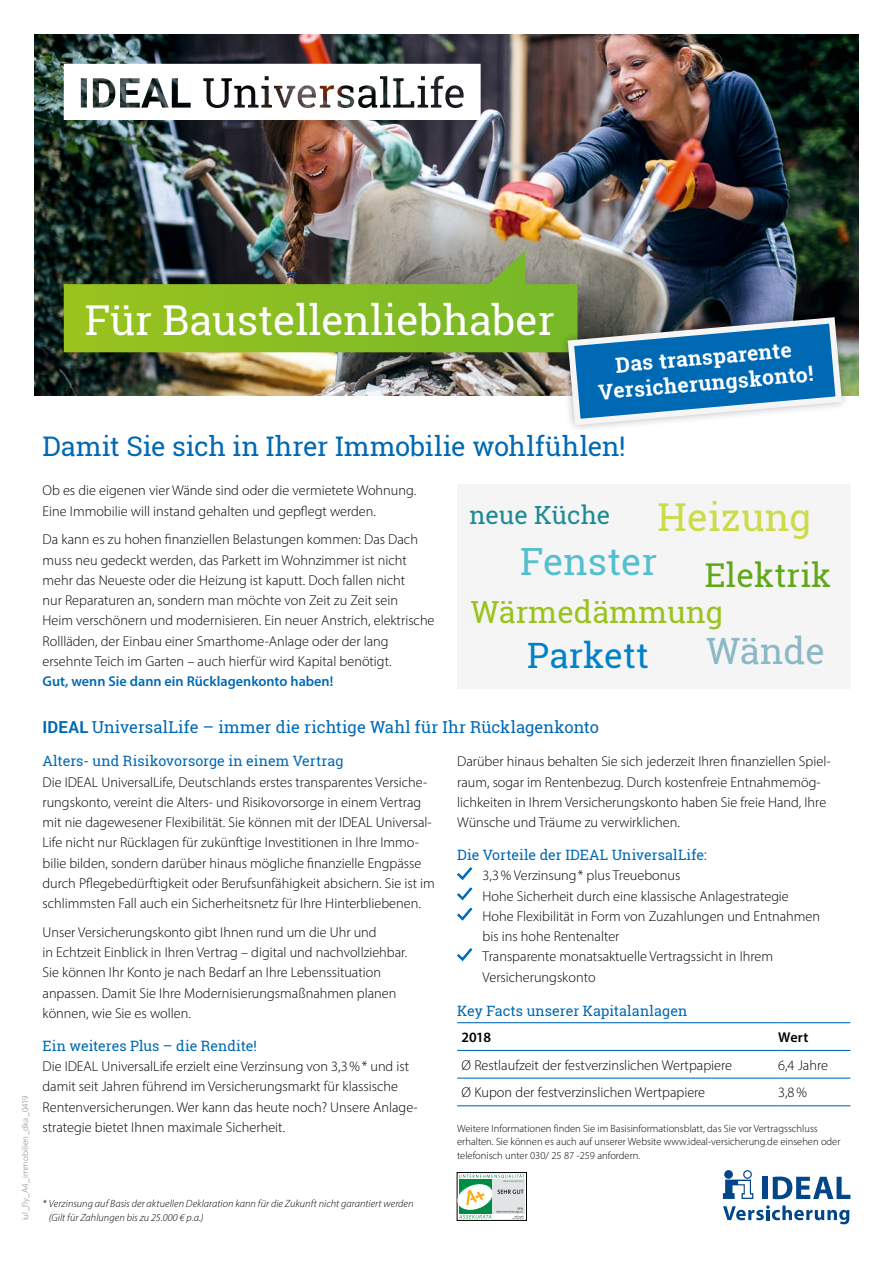
<style>
.page{position:relative;width:893px;height:1263px;background:#fff}
.page>*{position:absolute;margin:0;border:0;box-sizing:border-box;transform-origin:0 0}
.t1{font:41.25px "Roboto Slab";color:#fff}
.t2{font:38.4px "Roboto Slab";letter-spacing:.005em;color:#ccdb4a}
.t3{font:37.5px "Roboto Slab";letter-spacing:.005em;color:#54bfcf}
.t4{font:36.3px "Roboto Slab";color:#8bb8c5}
.t5{font:34.95px "Roboto Slab";color:#0082c8}
.t6{font:32.85px "Roboto Slab";letter-spacing:.005em;color:#60a818}
.t7{font:30.45px "Roboto Slab";letter-spacing:.005em;color:#9bc31e}
.t8{font:27px "Roboto Slab";letter-spacing:-.01em;color:#0069b4}
.t9{font:25.05px "Roboto Slab";letter-spacing:.005em;color:#1c8a94}
.t10{font:700 21px/25.5px "Roboto Slab";color:#fff;text-align:center}
.t11{font:16.5px "Roboto Slab";letter-spacing:.005em;color:#0069b4}
.t12{font:300 14.25px/20.2px "Myriad Pro";color:#000}
.t13{font:14.25px "Roboto Slab";color:#0069b4}
.t14{font:600 14.25px "Myriad Pro";color:#0069b4}
.t15{font:600 14.25px "Myriad Pro";letter-spacing:-.005em;color:#000}
.t16{font:300 10.5px/13.5px "Myriad Pro";color:#000}
.t17{font:italic 300 10.5px/13.5px "Myriad Pro";letter-spacing:.005em;color:#000}
.t18{font:300 9px "Myriad Pro";letter-spacing:.015em;color:#808080}
.s1{font-family:"Roboto";font-weight:700}
</style>
<div class="page">
<svg style="left:723px;top:1170px;width:30px;height:29px"></svg>
<div style="left:762px;top:1177px;width:5px;height:22px;background:#004689"></div>
<svg style="left:773px;top:1176px;width:77px;height:23px"></svg>
<svg style="left:723px;top:1205px;width:126px;height:19px"></svg>
<img style="left:34px;top:34px;width:825px;height:361px">
<svg style="left:64px;top:64px;width:417px;height:56px"></svg>
<svg style="left:457px;top:867px;width:15px;height:13px"></svg>
<svg style="left:457px;top:887px;width:15px;height:13px"></svg>
<svg style="left:457px;top:907px;width:15px;height:14px"></svg>
<svg style="left:457px;top:948px;width:15px;height:13px"></svg>
<hr style="left:457px;top:1022px;width:321px;height:1px;background:#0069b4">
<hr style="left:778px;top:1022px;width:72px;height:1px;background:#0069b4">
<hr style="left:457px;top:1050px;width:321px;height:1px;background:#0069b4">
<hr style="left:778px;top:1050px;width:72px;height:1px;background:#0069b4">
<hr style="left:457px;top:1077px;width:321px;height:2px;background:#0069b4">
<hr style="left:778px;top:1077px;width:72px;height:2px;background:#0069b4">
<hr style="left:457px;top:1105px;width:321px;height:1px;background:#0069b4">
<hr style="left:778px;top:1105px;width:72px;height:1px;background:#0069b4">
<div style="left:457px;top:485px;width:393px;height:204px;background:#f5f5f5"></div>
<svg style="left:64px;top:251px;width:513px;height:101px;background:#789d33"></svg>
<div style="left:559px;top:309px;width:291px;height:125px;background:#000;opacity:.3"></div>
<svg style="left:564px;top:314px;width:281px;height:114px"></svg>
<div style="left:457px;top:1172px;width:70px;height:48px;border:1px solid #000"></div>
<div style="left:492px;top:1179px;width:33px;height:34px;background:#e2e3e4"></div>
<svg style="left:456px;top:1174px;width:68px;height:45px"></svg>
<h1 class="t1" style="left:85px;top:292px;width:471px">Für Baustellenliebhaber</h1>
<h3 class="t10" style="left:595px;top:354px;width:217px;rotate:-5deg">Das transparente<br>Versicherungskonto!</h3>
<p class="t18" style="left:20px;top:1220px;width:126px;rotate:-90deg">iul_fly_A4_immobilien_dka_0419</p>
<h3 class="t8" style="left:43px;top:427px;width:584px">Damit Sie sich in Ihrer Immobilie wohlfühlen!</h3>
<p class="t12" style="left:43px;top:480px;width:375px">Ob es die eigenen vier Wände sind oder die vermietete Wohnung.<br>Eine Immobilie will instand gehalten und gepflegt werden.</p>
<p class="t12" style="left:43px;top:529px;width:394px">Da kann es zu hohen finanziellen Belastungen kommen: Das Dach muss neu gedeckt werden, das Parkett im Wohnzimmer ist nicht mehr das Neueste oder die Heizung ist kaputt. Doch fallen nicht<br>nur Reparaturen an, sondern man möchte von Zeit zu Zeit sein<br>Heim verschönern und modernisieren. Ein neuer Anstrich, elektrische Rollläden, der Einbau einer Smarthome-Anlage oder der lang ersehnte Teich im Garten – auch hierfür wird Kapital benötigt.</p>
<p class="t14" style="left:43px;top:672px;width:292px">Gut, wenn Sie dann ein Rücklagenkonto haben!</p>
<p class="t11" style="left:43px;top:716px;width:558px"><span class="s1">IDEAL</span> UniversalLife – immer die richtige Wahl für Ihr Rücklagenkonto</p>
<p class="t13" style="left:43px;top:751px;width:303px">Alters- und Risikovorsorge in einem Vertrag</p>
<p class="t12" style="left:43px;top:771px;width:394px">Die IDEAL UniversalLife, Deutschlands erstes transparentes Versiche&shy;rungskonto, vereint die Alters- und Risikovorsorge in einem Vertrag mit nie dagewesener Flexibilität. Sie können mit der IDEAL Universal-Life nicht nur Rücklagen für zukünftige Investitionen in Ihre Immo&shy;bilie bilden, sondern darüber hinaus mögliche finanzielle Engpässe durch Pflegebedürftigkeit oder Berufsunfähigkeit absichern. Sie ist im schlimmsten Fall auch ein Sicherheitsnetz für Ihre Hinterbliebenen.</p>
<p class="t12" style="left:43px;top:922px;width:366px">Unser Versicherungskonto gibt Ihnen rund um die Uhr und<br>in Echtzeit Einblick in Ihren Vertrag – digital und nachvollziehbar.<br>Sie können Ihr Konto je nach Bedarf an Ihre Lebenssituation anpassen. Damit Sie Ihre Modernisierungsmaßnahmen planen können, wie Sie es wollen.</p>
<p class="t13" style="left:43px;top:1036px;width:216px">Ein weiteres Plus – die Rendite!</p>
<p class="t12" style="left:43px;top:1056px;width:377px">Die IDEAL UniversalLife erzielt eine Verzinsung von 3,3%* und ist damit seit Jahren führend im Versicherungsmarkt für klassische Rentenversicherungen. Wer kann das heute noch? Unsere Anlage&shy;strategie bietet Ihnen maximale Sicherheit.</p>
<h2 class="t2" style="left:657px;top:491px;width:155px">Heizung</h2>
<h3 class="t9" style="left:469px;top:498px;width:143px">neue Küche</h3>
<h3 class="t3" style="left:520px;top:536px;width:139px">Fenster</h3>
<h3 class="t6" style="left:705px;top:553px;width:128px">Elektrik</h3>
<h3 class="t7" style="left:471px;top:591px;width:254px">Wärmedämmung</h3>
<h3 class="t4" style="left:707px;top:626px;width:120px">Wände</h3>
<h3 class="t5" style="left:527px;top:631px;width:123px">Parkett</h3>
<p class="t12" style="left:457px;top:751px;width:375px">Darüber hinaus behalten Sie sich jederzeit Ihren finanziellen Spiel&shy;raum, sogar im Rentenbezug. Durch kostenfreie Entnahmemög&shy;lichkeiten in Ihrem Versicherungskonto haben Sie freie Hand, Ihre Wünsche und Träume zu verwirklichen.</p>
<p class="t13" style="left:457px;top:845px;width:251px">Die Vorteile der IDEAL UniversalLife:</p>
<p class="t12" style="left:483px;top:865px;width:339px">3,3% Verzinsung* plus Treuebonus<br>Hohe Sicherheit durch eine klassische Anlagestrategie Hohe Flexibilität in Form von Zuzahlungen und Entnahmen bis ins hohe Rentenalter<br>Transparente monatsaktuelle Vertragssicht in Ihrem Versicherungskonto</p>
<p class="t13" style="left:457px;top:1001px;width:232px">Key Facts unserer Kapitalanlagen</p>
<p class="t15" style="left:461px;top:1028px;width:31px">2018</p>
<p class="t15" style="left:778px;top:1028px;width:32px">Wert</p>
<p class="t12" style="left:461px;top:1054px;width:272px">Ø Restlaufzeit der festverzinslichen Wertpapiere</p>
<p class="t12" style="left:778px;top:1054px;width:51px">6,4 Jahre</p>
<p class="t12" style="left:461px;top:1082px;width:245px">Ø Kupon der festverzinslichen Wertpapiere</p>
<p class="t12" style="left:778px;top:1082px;width:30px">3,8%</p>
<p class="t16" style="left:457px;top:1121px;width:385px">Weitere Informationen finden Sie im Basisinformationsblatt, das Sie vor Vertragsschluss erhalten. Sie können es auch auf unserer Website www.ideal-versicherung.de einsehen oder telefonisch unter 030/ 25 87 -259 anfordern.</p>
<p class="t17" style="left:49px;top:1197px;width:366px;text-indent:-6px">* Verzinsung auf Basis der aktuellen Deklaration kann für die Zukunft nicht garantiert werden (Gilt für Zahlungen bis zu 25.000 € p.a.)</p>
</div>
